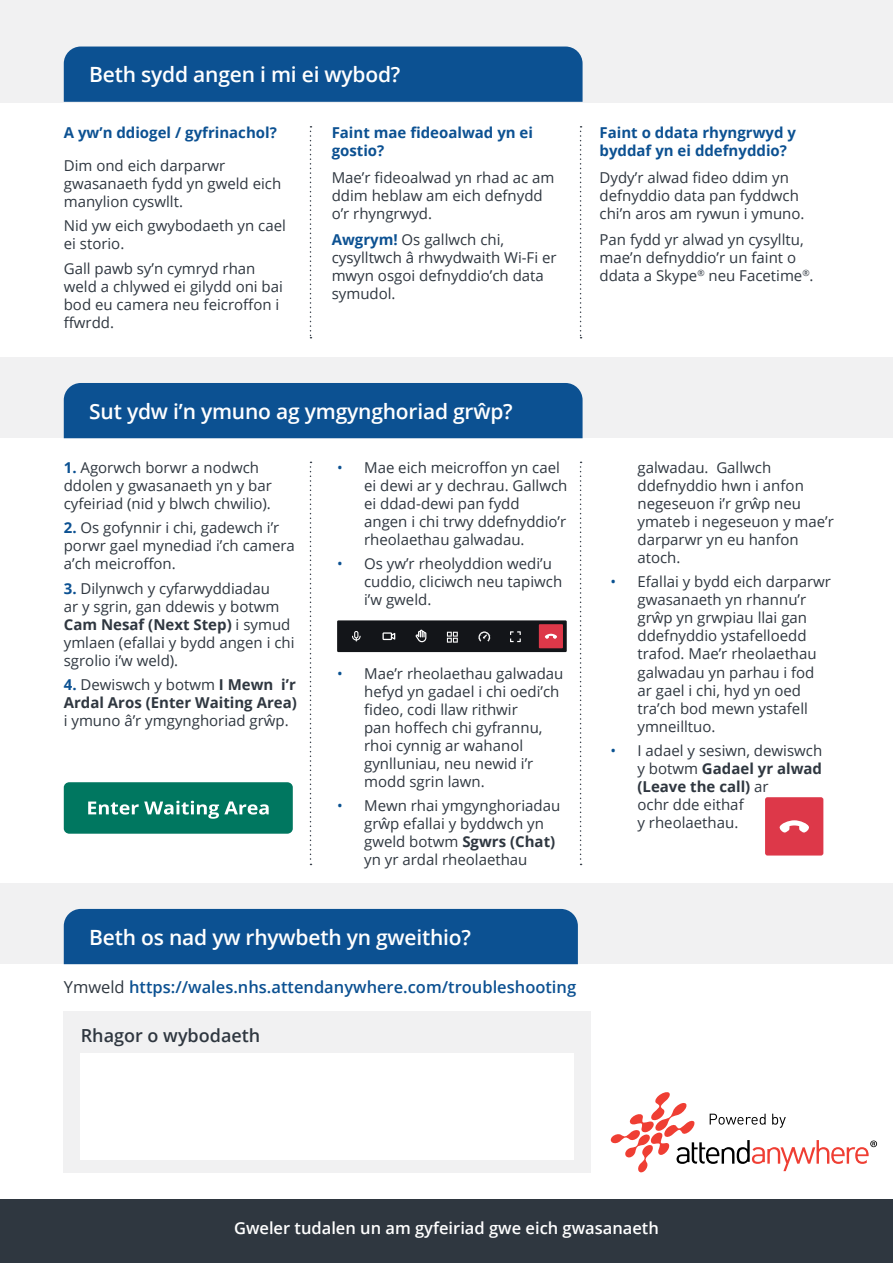
<style>
.page{position:relative;width:893px;height:1263px;background:#fff}
.page>*{position:absolute;margin:0;border:0;box-sizing:border-box;transform-origin:0 0}
.t1{font:600 21px "Open Sans";letter-spacing:-.01em;color:#fff}
.t2{font:600 18px "Open Sans";color:#2f3740}
.t3{font:600 16.5px "Open Sans";color:#0c5192}
.t4{font:600 16.5px "Open Sans";color:#fff}
.t5{font:15px/18px "Open Sans";color:#2f3740}
.t6{font:700 15px/18px "Open Sans";color:#0c5192}
.t7{font:700 15px/18px "Open Sans";color:#2f3740}
.s1{font-weight:700;color:#0c5192}
.s2{font-weight:700}
.s3{color:#0c5192}
.s4{font-weight:400}
.s5{color:#0d5292}
.s6{color:#0a5291}
.s7{font-weight:400;color:#2f3740}
</style>
<div class="page">
<div style="left:0;top:1199px;width:893px;height:64px;background:#2f3740"></div>
<div style="left:0;top:0;width:893px;height:102px;background:#f1f1f2"></div>
<div style="left:64px;top:47px;width:519px;height:55px;background:#0c5192"></div>
<div style="left:0;top:883px;width:893px;height:81px;background:#f1f1f2"></div>
<div style="left:64px;top:909px;width:514px;height:55px;background:#0c5192"></div>
<div style="left:64px;top:1011px;width:527px;height:162px;background:#f1f1f2"></div>
<svg style="left:310px;top:126px;width:1px;height:212px"></svg>
<svg style="left:580px;top:126px;width:2px;height:212px"></svg>
<div style="left:0;top:357px;width:893px;height:81px;background:#f1f1f2"></div>
<div style="left:64px;top:383px;width:519px;height:55px;background:#0c5192"></div>
<svg style="left:310px;top:462px;width:1px;height:403px"></svg>
<svg style="left:580px;top:462px;width:2px;height:403px"></svg>
<div style="left:81px;top:1053px;width:493px;height:107px;background:#fff"></div>
<div style="left:64px;top:782px;width:229px;height:52px;background:#007760;border-radius:5px"></div>
<svg style="left:88px;top:801px;width:181px;height:18px"></svg>
<div style="left:337px;top:620px;width:230px;height:32px;background:#131519"></div>
<div style="left:539px;top:624px;width:24px;height:24px;background:#dd3849"></div>
<svg style="left:545px;top:634px;width:12px;height:5px"></svg>
<svg style="left:416px;top:630px;width:10px;height:12px"></svg>
<svg style="left:382px;top:632px;width:13px;height:8px"></svg>
<svg style="left:352px;top:631px;width:9px;height:10px"></svg>
<svg style="left:478px;top:631px;width:12px;height:10px"></svg>
<svg style="left:510px;top:631px;width:11px;height:11px"></svg>
<svg style="left:447px;top:632px;width:11px;height:11px"></svg>
<svg style="left:611px;top:1092px;width:266px;height:80px"></svg>
<div style="left:765px;top:797px;width:58px;height:58px;background:#dd3849;border-radius:2px"></div>
<svg style="left:779px;top:820px;width:30px;height:12px"></svg>
<h1 class="t1" style="left:89px;top:60px;width:313px">Beth sydd angen i mi ei wybod?</h1>
<p class="t6" style="left:64px;top:123px;width:215px">A yw’n ddiogel / gyfrinachol?</p>
<p class="t5" style="left:64px;top:156px;width:219px">Dim ond eich darparwr gwasanaeth fydd yn gweld eich manylion cyswllt.</p>
<p class="t5" style="left:64px;top:216px;width:224px">Nid yw eich gwybodaeth yn cael ei storio.</p>
<p class="t5" style="left:64px;top:259px;width:221px">Gall pawb sy’n cymryd rhan weld a chlywed ei gilydd oni bai bod eu camera neu feicroffon i ffwrdd.</p>
<p class="t6" style="left:332px;top:123px;width:203px">Faint mae fideoalwad yn ei gostio?</p>
<p class="t5" style="left:332px;top:168px;width:224px">Mae’r fideoalwad yn rhad ac am ddim heblaw am eich defnydd o’r rhyngrwyd.</p>
<p class="t5" style="left:332px;top:230px;width:226px"><span class="s1">Awgrym!</span> Os gallwch chi, cysylltwch â rhwydwaith Wi-Fi er mwyn osgoi defnyddio’ch data symudol.</p>
<p class="t6" style="left:600px;top:123px;width:198px">Faint o ddata rhyngrwyd y byddaf yn ei ddefnyddio?</p>
<p class="t5" style="left:600px;top:168px;width:206px">Dydy’r alwad fideo ddim yn defnyddio data pan fyddwch chi’n aros am rywun i ymuno.</p>
<p class="t5" style="left:600px;top:230px;width:216px">Pan fydd yr alwad yn cysylltu, mae’n defnyddio’r un faint o ddata a Skype<sup>®</sup> neu Facetime<sup>®</sup>.</p>
<h1 class="t1" style="left:89px;top:397px;width:425px">Sut ydw i’n ymuno ag ymgynghoriad grŵp?</h1>
<p class="t5" style="left:64px;top:458px;width:210px"><span class="s1">1.</span> Agorwch borwr a nodwch ddolen y gwasanaeth yn y bar cyfeiriad (nid y blwch chwilio).</p>
<p class="t5" style="left:64px;top:519px;width:233px"><span class="s1">2.</span> Os gofynnir i chi, gadewch i’r porwr gael mynediad i’ch camera a’ch meicroffon.</p>
<p class="t5" style="left:64px;top:579px;width:232px"><span class="s1">3.</span> Dilynwch y cyfarwyddiadau<br>ar y sgrin, gan ddewis y botwm<br><span class="s2">Cam Nesaf (Next Step)</span> i symud ymlaen (efallai y bydd angen i chi sgrolio i’w weld).</p>
<p class="t7" style="left:64px;top:675px;width:235px"><span class="s3">4.</span> <span class="s4">Dewiswch y botwm</span> I Mewn i’r<br>Ardal Aros (Enter Waiting Area)</p>
<p class="t5" style="left:64px;top:711px;width:227px">i ymuno â’r ymgynghoriad grŵp.</p>
<p class="t5" style="left:364px;top:458px;width:205px;text-indent:-27px"><span class="s5">•</span> Mae eich meicroffon yn cael ei dewi ar y dechrau. Gallwch ei ddad-dewi pan fydd<br>angen i chi trwy ddefnyddio’r rheolaethau galwadau.</p>
<p class="t5" style="left:364px;top:555px;width:200px;text-indent:-27px"><span class="s5">•</span> Os yw’r rheolyddion wedi’u cuddio, cliciwch neu tapiwch i’w gweld.</p>
<p class="t5" style="left:364px;top:664px;width:201px;text-indent:-27px"><span class="s6">•</span> Mae’r rheolaethau galwadau hefyd yn gadael i chi oedi’ch fideo, codi llaw rithwir<br>pan hoffech chi gyfrannu, rhoi cynnig ar wahanol gynlluniau, neu newid i’r modd sgrin lawn.</p>
<p class="t5" style="left:364px;top:796px;width:198px;text-indent:-27px"><span class="s6">•</span> Mewn rhai ymgynghoriadau grŵp efallai y byddwch yn gweld botwm <span class="s2">Sgwrs (Chat) </span>yn yr ardal rheolaethau</p>
<h1 class="t1" style="left:89px;top:922px;width:383px">Beth os nad yw rhywbeth yn gweithio?</h1>
<p class="t3" style="left:64px;top:976px;width:514px"><span class="s7">Ymweld</span> https://wales.nhs.attendanywhere.com/troubleshooting</p>
<p class="t2" style="left:81px;top:1023px;width:181px">Rhagor o wybodaeth</p>
<p class="t5" style="left:637px;top:458px;width:198px">galwadau. Gallwch ddefnyddio hwn i anfon negeseuon i’r grŵp neu ymateb i negeseuon y mae’r darparwr yn eu hanfon atoch.</p>
<p class="t5" style="left:637px;top:573px;width:195px;text-indent:-27px"><span class="s6">•</span> Efallai y bydd eich darparwr gwasanaeth yn rhannu’r grŵp yn grwpiau llai gan ddefnyddio ystafelloedd trafod. Mae’r rheolaethau galwadau yn parhau i fod ar gael i chi, hyd yn oed tra’ch bod mewn ystafell ymneilltuo.</p>
<p class="t5" style="left:637px;top:741px;width:186px;text-indent:-27px"><span class="s6">•</span> I adael y sesiwn, dewiswch y botwm <span class="s2">Gadael yr alwad (Leave the call)</span> ar<br>ochr dde eithaf<br>y rheolaethau.</p>
<p class="t4" style="left:234px;top:1217px;width:426px">Gweler tudalen un am gyfeiriad gwe eich gwasanaeth</p>
</div>
